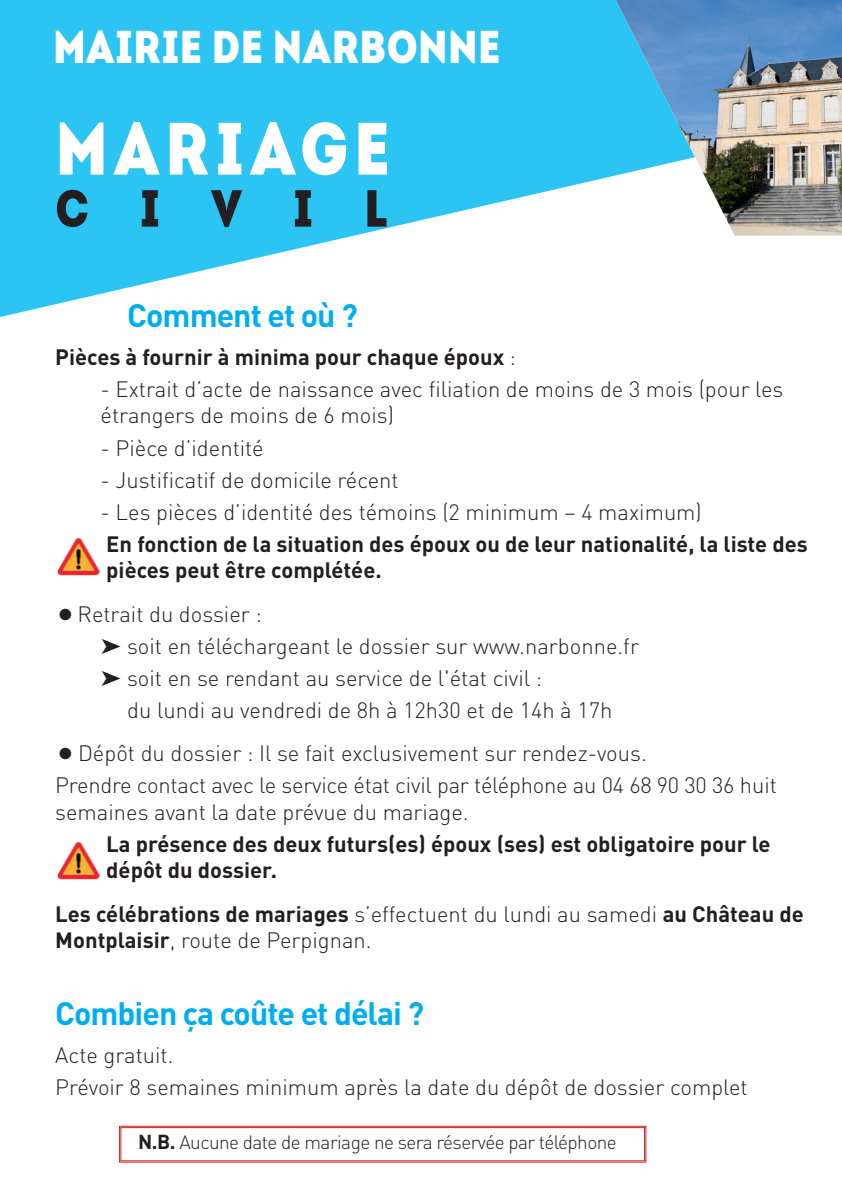
<style>
.page{position:relative;width:842px;height:1191px;background:#fff}
.page>*{position:absolute;margin:0;border:0;box-sizing:border-box;transform-origin:0 0}
.t1{font:74px "Intro Cond Black Free";letter-spacing:.08em;color:#fff}
.t2{font:52px "Intro Cond Black Free";letter-spacing:.98em;color:#231f20}
.t3{font:46px "Intro Cond Black Free";letter-spacing:.01em;color:#fff}
.t4{font:700 32px "DIN";letter-spacing:-.03em;color:#00aeef}
.t5{font:300 22px/32px "DIN Pro";color:#231f20}
.t6{font:700 22px/26.4px "DIN Pro";color:#231f20}
.t7{font:300 19px "DIN Pro";letter-spacing:-.03em;color:#231f20}
.s1{font-weight:300}
.s2{font-family:"DIN";font-weight:700;font-size:20px}
</style>
<div class="page">
<svg style="left:0;top:0;width:616px;height:317px;fill:#2bc4f3"></svg>
<img style="left:616px;top:0;width:226px;height:236px">
<svg style="left:119px;top:1125px;width:528px;height:38px"></svg>
<div style="left:121px;top:1127px;width:524px;height:34px;border:1px solid #d1232a"></div>
<img style="left:57px;top:842px;width:43px;height:37px">
<img style="left:57px;top:538px;width:43px;height:38px">
<h3 class="t3" style="left:53px;top:15px;width:449px">MAIRIE DE NARBONNE</h3>
<h1 class="t1" style="left:55px;top:98px;width:336px">MARIAGE</h1>
<h2 class="t2" style="left:55px;top:173px;width:333px">CIVIL</h2>
<h3 class="t4" style="left:127px;top:295px;width:232px">Comment et où ?</h3>
<p class="t6" style="left:55px;top:343px;width:462px">Pièces à fournir à minima pour chaque époux <span class="s1">:</span></p>
<p class="t5" style="left:101px;top:375px;width:684px;line-height:26.4px">- Extrait d’acte de naissance avec filiation de moins de 3 mois (pour les étrangers de moins de 6 mois)</p>
<p class="t5" style="left:101px;top:431px;width:165px">- Pièce d’identité</p>
<p class="t5" style="left:101px;top:463px;width:300px">- Justificatif de domicile récent</p>
<p class="t5" style="left:101px;top:495px;width:603px">- Les pièces d’identité des témoins (2 minimum – 4 maximum)</p>
<p class="t6" style="left:106px;top:530px;width:703px">En fonction de la situation des époux ou de leur nationalité, la liste des pièces peut être complétée.</p>
<p class="t5" style="left:101px;top:597px;width:539px;text-indent:-42px">● Retrait du dossier :<br>➤ soit en téléchargeant le dossier sur www.narbonne.fr ➤ soit en se rendant au service de l'état civil :</p>
<p class="t5" style="left:127px;top:693px;width:486px">du lundi au vendredi de 8h à 12h30 et de 14h à 17h</p>
<p class="t5" style="left:55px;top:736px;width:723px">● Dépôt du dossier : Il se fait exclusivement sur rendez-vous.<br>Prendre contact avec le service état civil par téléphone au 04 68 90 30 36 huit</p>
<p class="t5" style="left:55px;top:795px;width:415px">semaines avant la date prévue du mariage.</p>
<p class="t6" style="left:106px;top:829px;width:666px">La présence des deux futurs(es) époux (ses) est obligatoire pour le dépôt du dossier.</p>
<p class="t6" style="left:55px;top:899px;width:750px">Les célébrations de mariages <span class="s1">s’effectuent du lundi au samedi</span> au Château de<br>Montplaisir<span class="s1">, route de Perpignan.</span></p>
<h3 class="t4" style="left:55px;top:992px;width:370px">Combien ça coûte et délai ?</h3>
<p class="t5" style="left:55px;top:1037px;width:694px">Acte gratuit.<br>Prévoir 8 semaines minimum après la date du dépôt de dossier complet</p>
<p class="t7" style="left:138px;top:1129px;width:480px"><span class="s2">N.B.</span> Aucune date de mariage ne sera réservée par téléphone</p>
</div>
